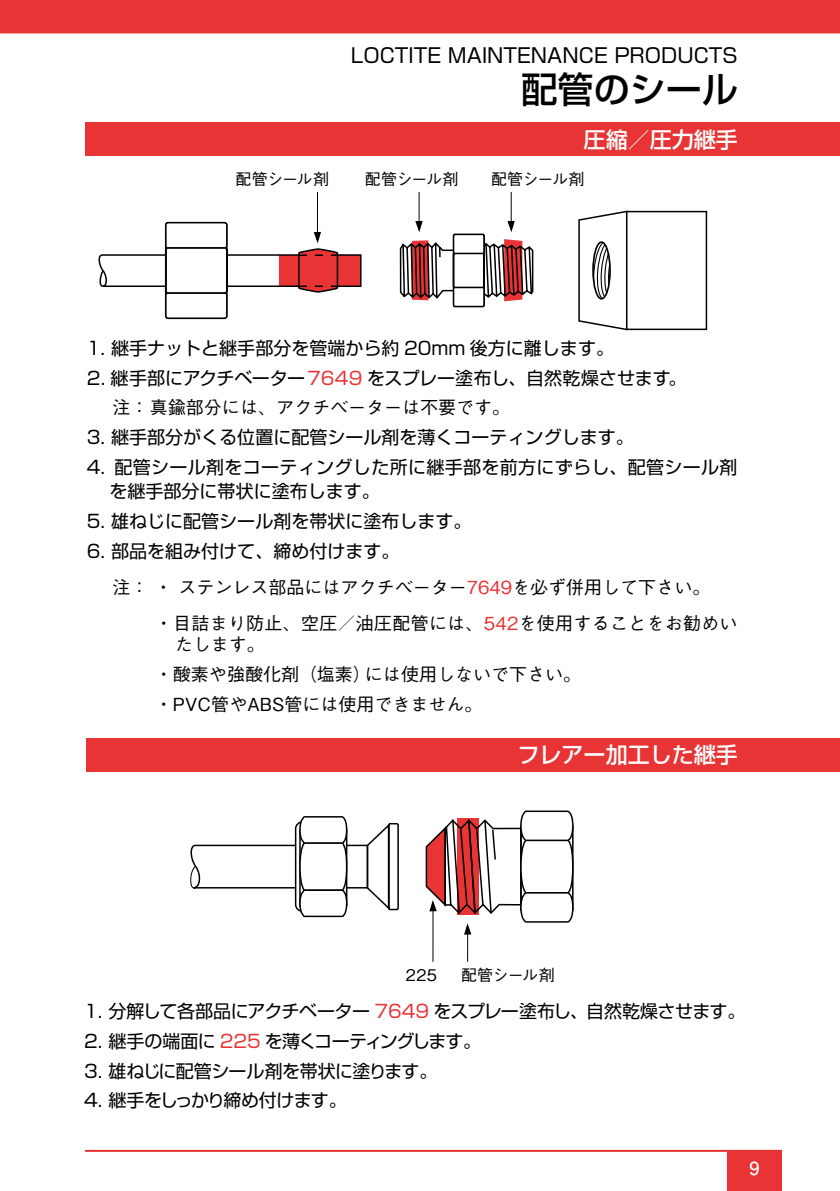
<style>
.page{position:relative;width:840px;height:1191px;background:#fff}
.page>*{position:absolute;margin:0;border:0;box-sizing:border-box;transform-origin:0 0}
.t1{font:500 36px "Shin Go Pro";color:#000}
.t2{font:500 22px "Shin Go Pro";color:#fff}
.t3{font:20px "Shin Go Pro";color:#000}
.t4{font:500 18px/30px "Gothic BBB Pro";color:#000}
.t5{font:18px "Shin Go Pro";color:#000}
.t6{font:18px/24px "Shin Go Pro";letter-spacing:.02em;color:#000}
.t7{font:18px "Shin Go Pro";letter-spacing:-.035em;color:#000}
.t8{font:18px "Shin Go Pro";letter-spacing:-.03em;color:#000}
.t9{font:18px "Shin Go Pro";letter-spacing:-.05em;color:#000}
.t10{font:700 18px "Futo Go B101 Pro";color:#fff}
.t11{font:500 16px "Gothic BBB Pro";letter-spacing:-.045em;color:#000}
.s1{color:#e83434}
</style>
<div class="page">
<div style="left:0;top:0;width:839px;height:34px;background:#e83434"></div>
<div style="left:85px;top:122px;width:754px;height:34px;background:#e83434"></div>
<div style="left:727px;top:1150px;width:54px;height:41px;background:#e83434"></div>
<hr style="left:85px;top:1149px;width:696px;height:2px;background:#e83434">
<hr style="left:510px;top:193px;width:1px;height:36px;background:#000">
<div style="left:625px;top:211px;width:81px;height:119px;background:#fff;border:2px solid #000"></div>
<svg style="left:578px;top:210px;width:50px;height:121px"></svg>
<div style="left:592px;top:241px;width:18px;height:59px;border:2px solid #000;border-radius:50%"></div>
<hr style="left:418px;top:193px;width:1px;height:36px;background:#000">
<svg style="left:399px;top:221px;width:135px;height:87px"></svg>
<hr style="left:317px;top:193px;width:1px;height:47px;background:#000">
<svg style="left:98px;top:221px;width:264px;height:99px"></svg>
<hr style="left:467px;top:926px;width:1px;height:35px;background:#000">
<hr style="left:432px;top:902px;width:1px;height:59px;background:#000">
<svg style="left:190px;top:811px;width:383px;height:123px"></svg>
<div style="left:87px;top:737px;width:752px;height:34px;background:#e83434"></div>
<p class="t3" style="left:350px;top:39px;width:388px">LOCTITE MAINTENANCE PRODUCTS</p>
<h1 class="t1" style="left:521px;top:60px;width:217px">配管のシール</h1>
<p class="t2" style="left:583px;top:121px;width:155px">圧縮／圧力継手</p>
<p class="t11" style="left:235px;top:166px;width:95px">配管シール剤</p>
<p class="t11" style="left:365px;top:166px;width:95px">配管シール剤</p>
<p class="t11" style="left:490px;top:166px;width:95px">配管シール剤</p>
<p class="t5" style="left:87px;top:333px;width:528px">1. 継手ナットと継手部分を管端から約 20mm 後方に離します。</p>
<p class="t5" style="left:87px;top:363px;width:600px">2. 継手部にアクチベーター<span class="s1">7649</span> をスプレー塗布し、自然乾燥させます。</p>
<p class="t4" style="left:112px;top:390px;width:399px">注：真鍮部分には、アクチベーターは不要です。</p>
<p class="t5" style="left:87px;top:422px;width:548px">3. 継手部分がくる位置に配管シール剤を薄くコーティングします。</p>
<p class="t6" style="left:109px;top:453px;width:629px;text-indent:-23px">4. 配管シール剤をコーティングした所に継手部を前方にずらし、配管シール剤を継手部分に帯状に塗布します。</p>
<p class="t5" style="left:87px;top:506px;width:386px">5. 雄ねじに配管シール剤を帯状に塗布します。</p>
<p class="t5" style="left:87px;top:536px;width:314px">6. 部品を組み付けて、締め付けます。</p>
<p class="t4" style="left:155px;top:567px;width:584px;line-height:35.8px;text-indent:-43px">注：・ステンレス部品にはアクチベーター<span class="s1">7649</span>を必ず併用して下さい。<br>・目詰まり防止、空圧／油圧配管には、<span class="s1">542</span>を使用することをお勧めい</p>
<p class="t4" style="left:155px;top:627px;width:427px;text-indent:20px">たします。<br>・酸素や強酸化剤（塩素）には使用しないで下さい。・PVC管やABS管には使用できません。</p>
<p class="t2" style="left:517px;top:736px;width:221px">フレアー加工した継手</p>
<p class="t11" style="left:405px;top:962px;width:33px">225</p>
<p class="t11" style="left:461px;top:962px;width:95px">配管シール剤</p>
<p class="t8" style="left:84px;top:996px;width:662px">1. 分解して各部品にアクチベーター <span class="s1">7649</span> をスプレー塗布し、自然乾燥させます。</p>
<p class="t7" style="left:84px;top:1026px;width:398px">2. 継手の端面に <span class="s1">225</span> を薄くコーティングします。</p>
<p class="t7" style="left:84px;top:1056px;width:354px">3. 雄ねじに配管シール剤を帯状に塗ります。</p>
<p class="t9" style="left:84px;top:1085px;width:264px">4. 継手をしっかり締め付けます。</p>
<p class="t10" style="left:749px;top:1154px;width:12px">9</p>
</div>
